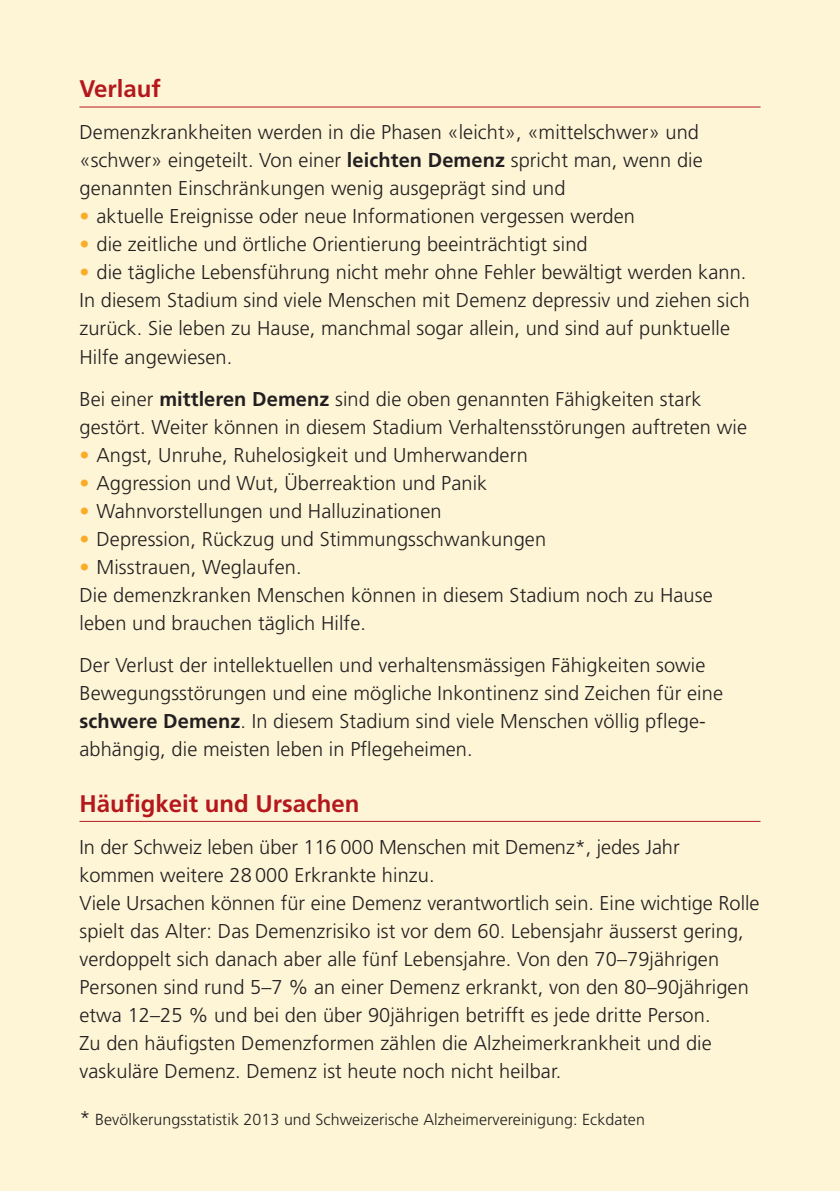
<style>
.page{position:relative;width:840px;height:1191px;background:#fff}
.page>*{position:absolute;margin:0;border:0;box-sizing:border-box;transform-origin:0 0}
.t1{font:700 24px "Frutiger";color:#b4181d}
.t2{font:300 20px/28px "Frutiger";letter-spacing:.005em;color:#231f20}
.t3{font:300 16px "Frutiger";letter-spacing:.005em;color:#231f20}
.s1{font-weight:700}
.s2{color:#faab27}
.s3{font-size:20px}
</style>
<div class="page">
<div style="left:0;top:0;width:839px;height:1191px;background:#fef5d6"></div>
<hr style="left:79px;top:106px;width:681px;height:1px;background:#b4181d">
<hr style="left:79px;top:821px;width:681px;height:1px;background:#b4181d">
<p class="t1" style="left:79px;top:79px;width:83px">Verlauf</p>
<p class="t2" style="left:79px;top:120px;width:624px">Demenzkrankheiten werden in die Phasen «leicht», «mittelschwer» und «schwer» eingeteilt. Von einer <span class="s1">leichten Demenz</span> spricht man, wenn die genannten Einschränkungen wenig ausgeprägt sind und</p>
<p class="t2" style="left:79px;top:204px;width:556px"><span class="s2">•</span> aktuelle Ereignisse oder neue Informationen vergessen werden</p>
<p class="t2" style="left:79px;top:232px;width:509px"><span class="s2">•</span> die zeitliche und örtliche Orientierung beeinträchtigt sind</p>
<p class="t2" style="left:79px;top:260px;width:671px"><span class="s2">•</span> die tägliche Lebensführung nicht mehr ohne Fehler bewältigt werden kann.<br>In diesem Stadium sind viele Menschen mit Demenz depressiv und ziehen sich zurück. Sie leben zu Hause, manchmal sogar allein, und sind auf punktuelle Hilfe angewiesen.</p>
<p class="t2" style="left:79px;top:386px;width:668px">Bei einer <span class="s1">mittleren Demenz</span> sind die oben genannten Fähigkeiten stark gestört. Weiter können in diesem Stadium Verhaltensstörungen auftreten wie</p>
<p class="t2" style="left:79px;top:442px;width:449px"><span class="s2">•</span> Angst, Unruhe, Ruhelosigkeit und Umherwandern</p>
<p class="t2" style="left:79px;top:470px;width:409px"><span class="s2">•</span> Aggression und Wut, Überreaktion und Panik</p>
<p class="t2" style="left:79px;top:498px;width:363px"><span class="s2">•</span> Wahnvorstellungen und Halluzinationen</p>
<p class="t2" style="left:79px;top:526px;width:468px"><span class="s2">•</span> Depression, Rückzug und Stimmungsschwankungen</p>
<p class="t2" style="left:79px;top:554px;width:634px"><span class="s2">•</span> Misstrauen, Weglaufen.<br>Die demenzkranken Menschen können in diesem Stadium noch zu Hause leben und brauchen täglich Hilfe.</p>
<p class="t2" style="left:79px;top:652px;width:644px">Der Verlust der intellektuellen und verhaltensmässigen Fähigkeiten sowie Bewegungsstörungen und eine mögliche Inkontinenz sind Zeichen für eine <span class="s1">schwere Demenz</span>. In diesem Stadium sind viele Menschen völlig pflege&shy;abhängig, die meisten leben in Pflegeheimen.</p>
<p class="t1" style="left:79px;top:793px;width:281px">Häufigkeit und Ursachen</p>
<p class="t2" style="left:79px;top:834px;width:681px">In der Schweiz leben über 116 000 Menschen mit Demenz*, jedes Jahr kommen weitere 28 000 Erkrankte hinzu.<br>Viele Ursachen können für eine Demenz verantwortlich sein. Eine wichtige Rolle spielt das Alter: Das Demenzrisiko ist vor dem 60. Lebensjahr äusserst gering, verdoppelt sich danach aber alle fünf Lebensjahre. Von den 70–79jährigen Personen sind rund 5–7 % an einer Demenz erkrankt, von den 80–90jährigen etwa 12–25 % und bei den über 90jährigen betrifft es jede dritte Person.<br>Zu den häufigsten Demenzformen zählen die Alzheimerkrankheit und die vaskuläre Demenz. Demenz ist heute noch nicht heilbar.</p>
<p class="t3" style="left:79px;top:1113px;width:566px"><span class="s3">*</span> Bevölkerungsstatistik 2013 und Schweizerische Alzheimervereinigung: Eckdaten</p>
</div>
